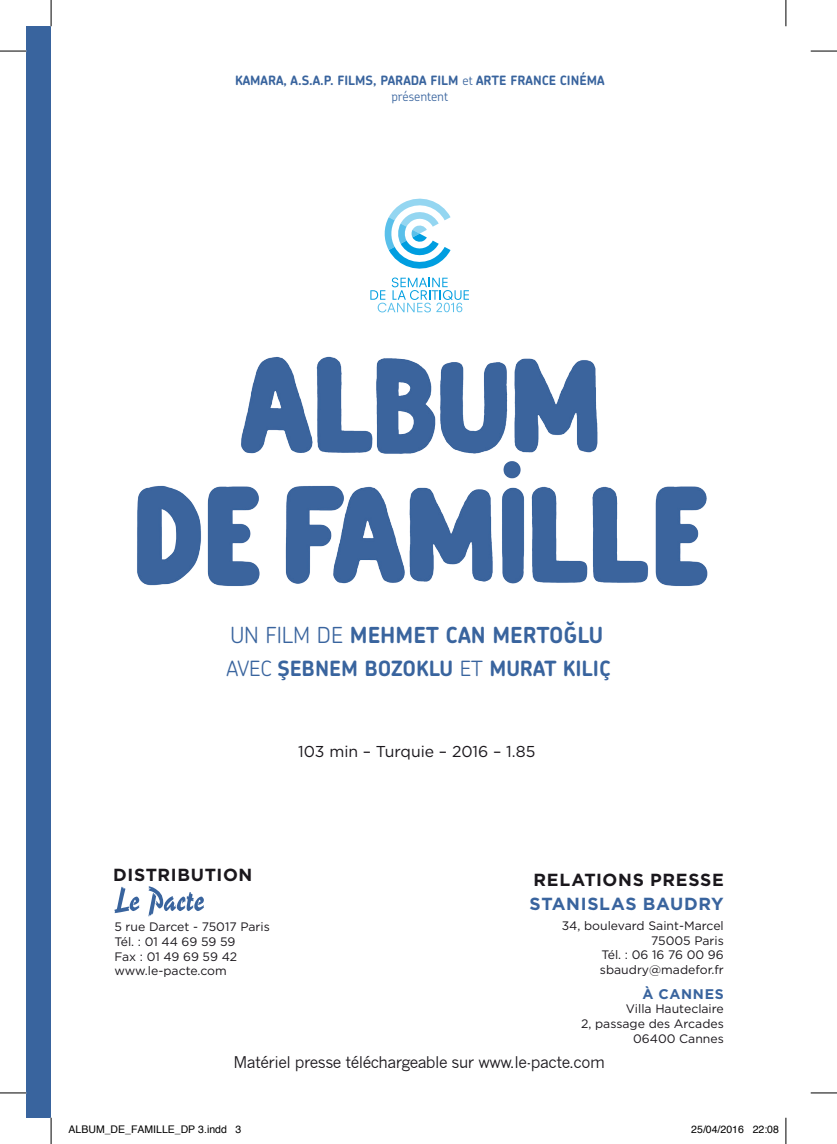
<style>
.page{position:relative;width:837px;height:1144px;background:#fff}
.page>*{position:absolute;margin:0;border:0;box-sizing:border-box;transform-origin:0 0}
.t1{font:700 22.05px "Chevin";color:#39649e}
.t2{font:700 21px "Chevin";color:#39649e}
.t3{font:700 17.5px "Gotham";letter-spacing:.035em;color:#1a171c}
.t4{font:700 17.5px "Gotham";letter-spacing:.035em;color:#39649e}
.t5{font:15.75px "News Gothic";letter-spacing:-.03em;color:#1a171c}
.t6{font:15.75px "Gotham";color:#1a171c}
.t7{font:700 14px "Gotham";letter-spacing:.05em;color:#39649e}
.t8{font:700 12.78px/15.4px "Chevin";color:#39649e;text-align:center}
.t9{font:12.25px/14.7px "Gotham";color:#1a171c;text-align:right}
.t10{font:10.5px "Helvetica";color:#000}
.s1{font-weight:300}
</style>
<div class="page">
<svg style="left:114px;top:887px;width:25px;height:26px"></svg>
<svg style="left:148px;top:886px;width:56px;height:30px"></svg>
<svg style="left:370px;top:199px;width:99px;height:94px"></svg>
<img style="left:137px;top:293px;width:571px;height:293px">
<div style="left:26px;top:26px;width:25px;height:1092px;background:#39649e"></div>
<svg style="left:0;top:51px;width:26px;height:1px"></svg>
<svg style="left:810px;top:51px;width:26px;height:1px"></svg>
<svg style="left:0;top:1092px;width:26px;height:1px"></svg>
<svg style="left:810px;top:1092px;width:26px;height:1px"></svg>
<svg style="left:51px;top:0;width:1px;height:26px"></svg>
<svg style="left:51px;top:1118px;width:1px;height:26px"></svg>
<svg style="left:785px;top:0;width:1px;height:26px"></svg>
<svg style="left:785px;top:1118px;width:1px;height:26px"></svg>
<p class="t8" style="left:235px;top:73px;width:371px">KAMARA, A.S.A.P. FILMS, PARADA FILM <span class="s1">ET</span> ARTE FRANCE CINÉMA<br><span class="s1">PRÉSENTENT</span></p>
<h1 class="t1" style="left:230px;top:620px;width:374px"><span class="s1">UN FILM DE</span> MEHM ET CAN MERTOĞLU</h1>
<h2 class="t2" style="left:226px;top:655px;width:385px"><span class="s1">AVEC</span> ŞEBNEM BOZOKLU <span class="s1">ET</span> MURAT KILIÇ</h2>
<p class="t6" style="left:298px;top:742px;width:238px">103 min – Turquie – 2016 – 1.85</p>
<h3 class="t3" style="left:113px;top:864px;width:141px">DISTRIBUTION</h3>
<h3 class="t3" style="left:533px;top:869px;width:192px">RELATIONS PRESSE</h3>
<h3 class="t4" style="left:529px;top:894px;width:13px">STANISLAS</h3>
<h3 class="t4" style="left:642px;top:894px;width:82px">BAUDRY</h3>
<p class="t9" style="left:561px;top:918px;width:164px">34, boulevard Saint-Marcel<br>75005 Paris<br>Tél. : 06 16 76 00 96 sbaudry@madefor.fr</p>
<p class="t7" style="left:642px;top:985px;width:83px">À CANNES</p>
<p class="t9" style="left:581px;top:1001px;width:144px">Villa Hauteclaire<br>2, passage des Arcades<br>06400 Cannes</p>
<p class="t5" style="left:233px;top:1053px;width:373px">Matériel presse téléchargeable sur www.le-pacte.com</p>
<p class="t9" style="left:114px;top:919px;width:157px;text-align:left">5 rue Darcet - 75017 Paris<br>Tél. : 01 44 69 59 59<br>Fax : 01 49 69 59 42 www.le-pacte.com</p>
<p class="t10" style="left:69px;top:1122px;width:174px">ALBUM_DE_FAMILLE_DP 3.indd 3</p>
<p class="t10" style="left:691px;top:1122px;width:89px">25/04/2016 22:08</p>
</div>
